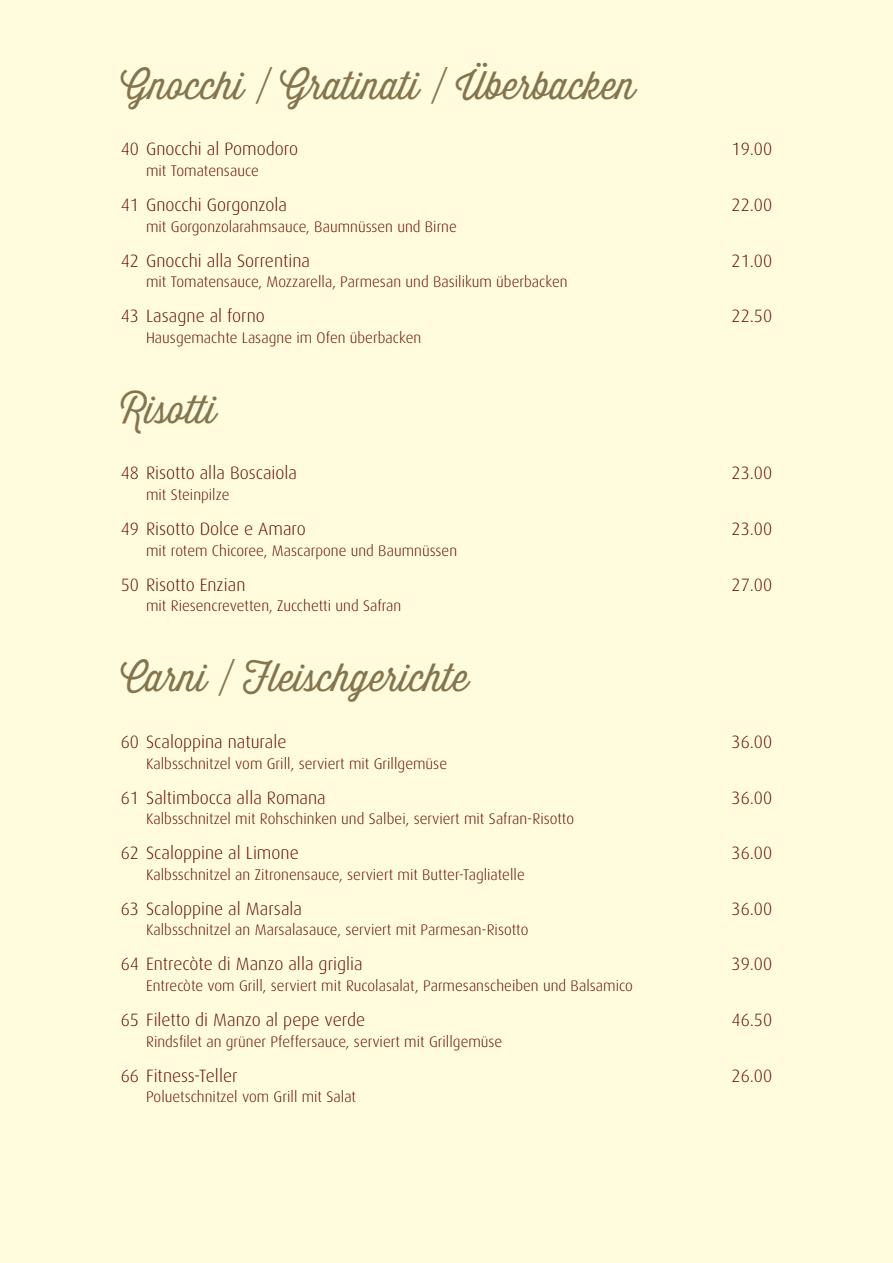
<style>
.page{position:relative;width:893px;height:1263px;background:#fffbdc}
.page>*{position:absolute;margin:0;border:0;box-sizing:border-box;transform-origin:0 0}
.t1{font:300 38.25px "Thirsty Script";color:#85754e}
.t2{font:300 17.85px "Dax";color:#640c00}
.t3{font:300 15.3px "Dax";color:#640c00}
</style>
<div class="page">
<h1 class="t1" style="left:121px;top:58px;width:516px">Gnocchi / Gratinati / Überbacken</h1>
<p class="t2" style="left:121px;top:139px;width:179px">40 Gnocchi al Pomodoro</p>
<p class="t2" style="left:732px;top:139px;width:42px">19.00</p>
<p class="t3" style="left:146px;top:162px;width:114px">mit Tomatensauce</p>
<p class="t2" style="left:121px;top:195px;width:168px">41 Gnocchi Gorgonzola</p>
<p class="t2" style="left:732px;top:195px;width:42px">22.00</p>
<p class="t3" style="left:146px;top:218px;width:312px">mit Gorgonzolarahmsauce, Baumnüssen und Birne</p>
<p class="t2" style="left:121px;top:251px;width:191px">42 Gnocchi alla Sorrentina</p>
<p class="t2" style="left:732px;top:251px;width:42px">21.00</p>
<p class="t3" style="left:146px;top:274px;width:423px">mit Tomatensauce, Mozzarella, Parmesan und Basilikum überbacken</p>
<p class="t2" style="left:121px;top:306px;width:146px">43 Lasagne al forno</p>
<p class="t2" style="left:732px;top:306px;width:42px">22.50</p>
<p class="t3" style="left:146px;top:329px;width:277px">Hausgemachte Lasagne im Ofen überbacken</p>
<h1 class="t1" style="left:121px;top:382px;width:97px">Risotti</h1>
<p class="t2" style="left:121px;top:463px;width:178px">48 Risotto alla Boscaiola</p>
<p class="t2" style="left:732px;top:463px;width:42px">23.00</p>
<p class="t3" style="left:146px;top:486px;width:85px">mit Steinpilze</p>
<p class="t2" style="left:121px;top:519px;width:187px">49 Risotto Dolce e Amaro</p>
<p class="t2" style="left:732px;top:519px;width:42px">23.00</p>
<p class="t3" style="left:146px;top:542px;width:313px">mit rotem Chicoree, Mascarpone und Baumnüssen</p>
<p class="t2" style="left:121px;top:575px;width:126px">50 Risotto Enzian</p>
<p class="t2" style="left:732px;top:575px;width:42px">27.00</p>
<p class="t3" style="left:146px;top:598px;width:257px">mit Riesencrevetten, Zucchetti und Safran</p>
<h1 class="t1" style="left:121px;top:651px;width:350px">Carni / Fleischgerichte</h1>
<p class="t2" style="left:121px;top:732px;width:167px">60 Scaloppina naturale</p>
<p class="t2" style="left:732px;top:732px;width:42px">36.00</p>
<p class="t3" style="left:146px;top:755px;width:302px">Kalbsschnitzel vom Grill, serviert mit Grillgemüse</p>
<p class="t2" style="left:121px;top:788px;width:207px">61 Saltimbocca alla Romana</p>
<p class="t2" style="left:732px;top:788px;width:42px">36.00</p>
<p class="t3" style="left:146px;top:811px;width:429px">Kalbsschnitzel mit Rohschinken und Salbei, serviert mit Safran-Risotto</p>
<p class="t2" style="left:121px;top:843px;width:179px">62 Scaloppine al Limone</p>
<p class="t2" style="left:732px;top:843px;width:42px">36.00</p>
<p class="t3" style="left:146px;top:866px;width:380px">Kalbsschnitzel an Zitronensauce, serviert mit Butter-Tagliatelle</p>
<p class="t2" style="left:121px;top:899px;width:183px">63 Scaloppine al Marsala</p>
<p class="t2" style="left:732px;top:899px;width:42px">36.00</p>
<p class="t3" style="left:146px;top:922px;width:384px">Kalbsschnitzel an Marsalasauce, serviert mit Parmesan-Risotto</p>
<p class="t2" style="left:121px;top:954px;width:243px">64 Entrecòte di Manzo alla griglia</p>
<p class="t2" style="left:732px;top:954px;width:42px">39.00</p>
<p class="t3" style="left:146px;top:977px;width:488px">Entrecòte vom Grill, serviert mit Rucolasalat, Parmesanscheiben und Balsamico</p>
<p class="t2" style="left:121px;top:1010px;width:246px">65 Filetto di Manzo al pepe verde</p>
<p class="t2" style="left:732px;top:1010px;width:42px">46.50</p>
<p class="t3" style="left:146px;top:1033px;width:358px">Rindsfilet an grüner Pfeffersauce, serviert mit Grillgemüse</p>
<p class="t2" style="left:121px;top:1065px;width:118px">66 Fitness-Teller</p>
<p class="t2" style="left:732px;top:1065px;width:42px">26.00</p>
<p class="t3" style="left:146px;top:1088px;width:212px">Poluetschnitzel vom Grill mit Salat</p>
</div>
